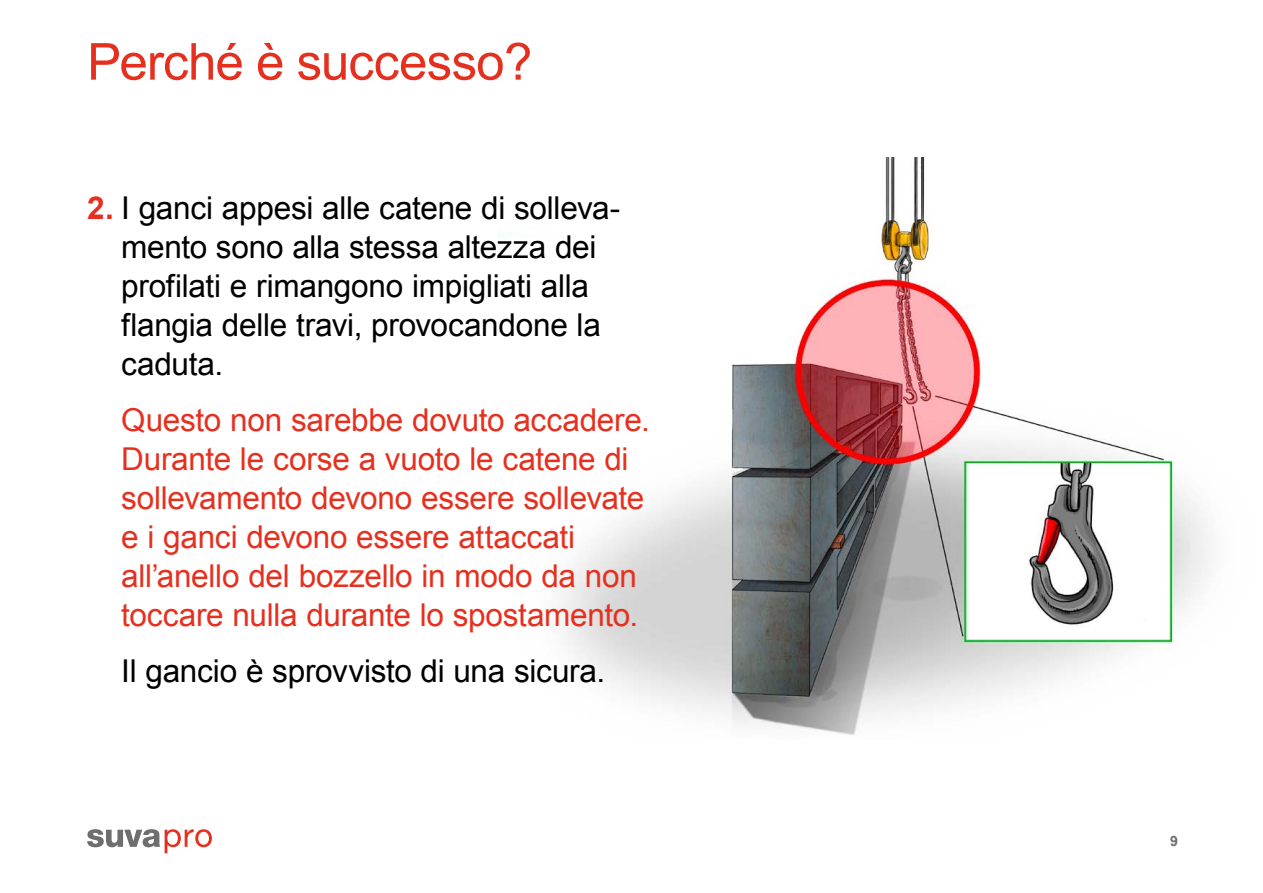
<style>
.page{position:relative;width:1263px;height:893px;background:#fff}
.page>*{position:absolute;margin:0;border:0;box-sizing:border-box;transform-origin:0 0}
.t1{font:51px "Arial";letter-spacing:-.015em;color:#e6301f}
.t2{font:31.5px/39px "Arial";letter-spacing:-.01em;color:#e6301f}
.t3{font:31.5px/39px "Arial";letter-spacing:-.01em;color:#000}
.t4{font:700 14.25px "Arial";color:#6e6e6e}
.s1{font-weight:700;color:#e6301f}
</style>
<div class="page">
<svg style="left:87px;top:829px;width:125px;height:24px"></svg>
<img style="left:497px;top:157px;width:712px;height:578px">
<h1 class="t1" style="left:87px;top:28px;width:447px">Perché è successo?</h1>
<p class="t3" style="left:121px;top:188px;width:501px;text-indent:-34px"><span class="s1">2.</span> I ganci appesi alle catene di solleva&shy;mento sono alla stessa altezza dei profilati e rimangono impigliati alla flangia delle travi, provocandone la caduta.</p>
<p class="t2" style="left:121px;top:400px;width:530px">Questo non sarebbe dovuto accadere.<br>Durante le corse a vuoto le catene di sollevamento devono essere sollevate e i ganci devono essere attaccati all’anello del bozzello in modo da non toccare nulla durante lo spostamento.</p>
<p class="t3" style="left:121px;top:651px;width:486px">Il gancio è sprovvisto di una sicura.</p>
<p class="t4" style="left:1170px;top:832px;width:9px">9</p>
</div>
